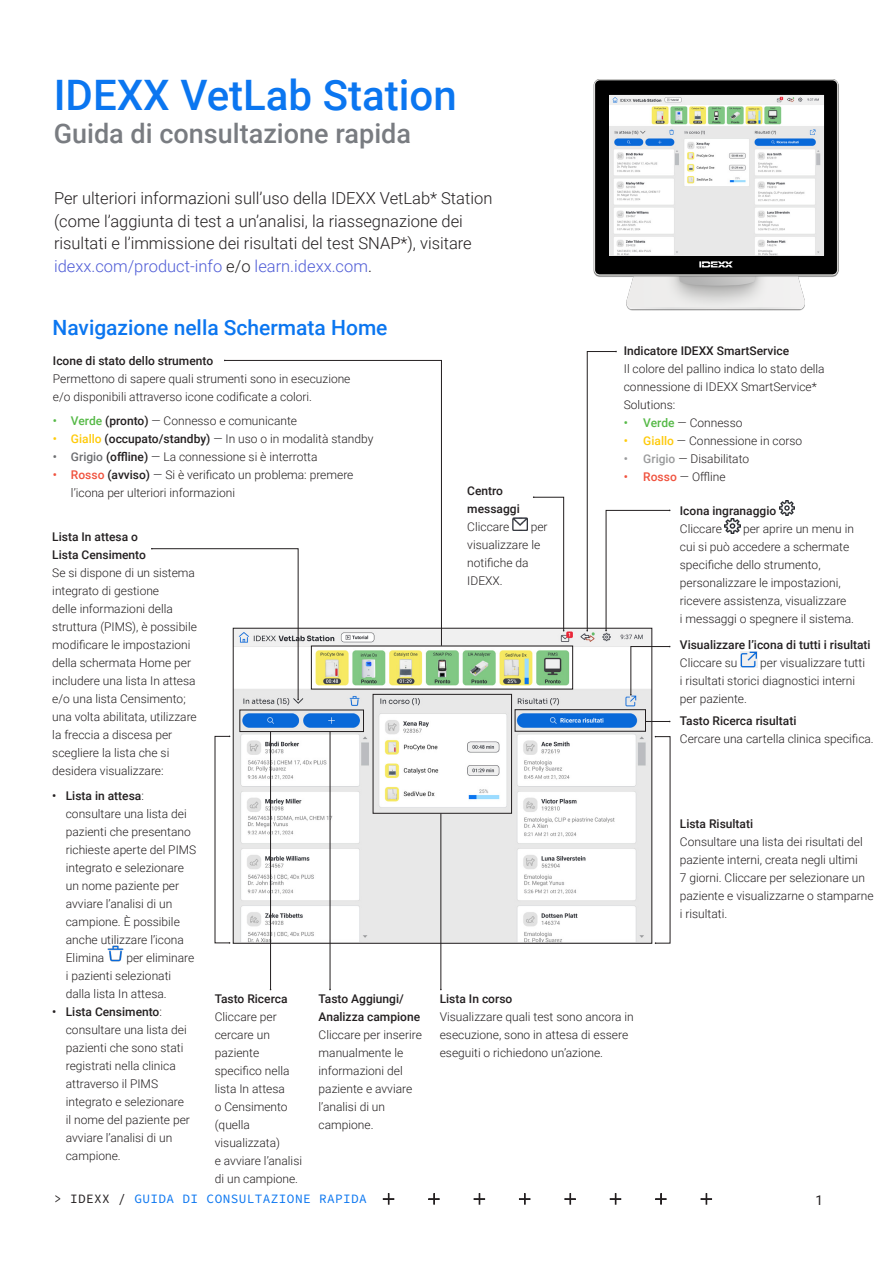
<style>
.page{position:relative;width:893px;height:1263px;background:#fff}
.page>*{position:absolute;margin:0;border:0;box-sizing:border-box;transform-origin:0 0}
.t1{font:500 42px "Roboto";color:#0b76f0}
.t2{font:500 27px "Roboto";color:#797c81}
.Heading_2{font:500 21px "Roboto";color:#0b76f0}
.IDXText{font:300 16.5px/22.5px "Roboto";color:#231f20}
.t3{font:13.5px "Roboto";color:#231f20}
.t4{font:12.75px "Source Code Pro";letter-spacing:.03em;color:#0b76f0}
.IDXText-2{font:300 12px/18px "Roboto";color:#231f20}
.IDXText-3{font:500 12px/18px "Roboto";color:#231f20}
.s1{color:#4f5cd6}
.s2{font-weight:500}
.s3{font-weight:500;color:#56b947}
.s4{font-weight:500;color:#feca0a}
.s5{font-weight:500;color:#6c6d70}
.s6{font-weight:500;color:#f0523e}
.s7{font-weight:300}
.s8{font-weight:500;color:#9a9b9c}
.s9{color:#231f20}
</style>
<div class="page">
<svg style="left:383px;top:1193px;width:11px;height:11px"></svg>
<svg style="left:428px;top:1193px;width:12px;height:11px"></svg>
<svg style="left:474px;top:1193px;width:11px;height:11px"></svg>
<svg style="left:519px;top:1193px;width:11px;height:11px"></svg>
<svg style="left:564px;top:1193px;width:12px;height:11px"></svg>
<svg style="left:610px;top:1193px;width:11px;height:11px"></svg>
<svg style="left:655px;top:1193px;width:11px;height:11px"></svg>
<svg style="left:701px;top:1193px;width:11px;height:11px"></svg>
<img style="left:594px;top:80px;width:244px;height:231px">
<img style="left:235px;top:630px;width:415px;height:312px">
<svg style="left:224px;top:360px;width:218px;height:286px"></svg>
<img style="left:512px;top:518px;width:16px;height:13px">
<div style="left:240px;top:710px;width:124px;height:22px;border:1px solid #231f20"></div>
<hr style="left:330px;top:732px;width:1px;height:257px;background:#231f20">
<div style="left:373px;top:694px;width:139px;height:119px;border:1px solid #231f20"></div>
<hr style="left:441px;top:813px;width:1px;height:176px;background:#231f20">
<div style="left:515px;top:709px;width:131px;height:22px;border:1px solid #231f20"></div>
<svg style="left:646px;top:721px;width:24px;height:1px"></svg>
<img style="left:107px;top:945px;width:16px;height:17px">
<svg style="left:151px;top:548px;width:148px;height:152px"></svg>
<svg style="left:533px;top:496px;width:31px;height:135px"></svg>
<svg style="left:586px;top:351px;width:84px;height:280px"></svg>
<img style="left:779px;top:500px;width:15px;height:15px">
<img style="left:725px;top:518px;width:15px;height:15px">
<img style="left:741px;top:651px;width:16px;height:16px">
<svg style="left:630px;top:646px;width:40px;height:49px"></svg>
<hr style="left:270px;top:732px;width:1px;height:257px;background:#231f20">
<img style="left:609px;top:95px;width:214px;height:161px">
<p class="t1" style="left:54px;top:65px;width:405px">IDEXX VetLab Station</p>
<p class="t2" style="left:54px;top:114px;width:359px">Guida di consultazione rapida</p>
<p class="IDXText" style="left:54px;top:187px;width:440px">Per ulteriori informazioni sull’uso della IDEXX VetLab* Station (come l’aggiunta di test a un’analisi, la riassegnazione dei risultati e l’immissione dei risultati del test SNAP*), visitare <span class="s1">idexx.com/product-info</span> e/o <span class="s1">learn.idexx.com</span>.</p>
<p class="Heading_2" style="left:52px;top:312px;width:337px">Navigazione nella Schermata Home</p>
<p class="IDXText-2" style="left:53px;top:351px;width:299px"><span class="s2">Icone di stato dello strumento<br></span>Permettono di sapere quali strumenti sono in esecuzione e/o disponibili attraverso icone codificate a colori.</p>
<p class="IDXText-2" style="left:53px;top:412px;width:246px"><span class="s3">• Verde</span> <span class="s2">(pronto)</span> — Connesso e comunicante</p>
<p class="IDXText-2" style="left:53px;top:430px;width:322px"><span class="s4">• Giallo</span> <span class="s2">(occupato/standby)</span> — In uso o in modalità standby</p>
<p class="IDXText-2" style="left:53px;top:448px;width:266px"><span class="s5">• Grigio</span> <span class="s2">(offline)</span> — La connessione si è interrotta</p>
<p class="IDXText-2" style="left:71px;top:466px;width:284px;text-indent:-18px"><span class="s6">• Rosso</span> <span class="s2">(avviso)</span> — Si è verificato un problema: premere l’icona per ulteriori informazioni</p>
<p class="IDXText-2" style="left:52px;top:527px;width:146px"><span class="s2">Lista In attesa o<br>Lista Censimento<br></span>Se si dispone di un sistema integrato di gestione<br>delle informazioni della struttura (PIMS), è possibile modificare le impostazioni della schermata Home per includere una lista In attesa e/o una lista Censimento; una volta abilitata, utilizzare la freccia a discesa per scegliere la lista che si desidera visualizzare:</p>
<p class="IDXText-2" style="left:66px;top:786px;width:132px;text-indent:-14px"><span class="s2">• Lista in attesa</span>: consultare una lista dei pazienti che presentano richieste aperte del PIMS integrato e selezionare un nome paziente per avviare l’analisi di un campione. È possibile anche utilizzare l’icona<br>Elimina</p>
<p class="IDXText-2" style="left:66px;top:948px;width:130px;text-indent:61px">per eliminare i pazienti selezionati dalla lista In attesa.</p>
<p class="IDXText-2" style="left:66px;top:1002px;width:126px;text-indent:-14px"><span class="s2">• Lista Censimento</span>: consultare una lista dei pazienti che sono stati registrati nella clinica attraverso il PIMS integrato e selezionare il nome del paziente per avviare l’analisi di un campione.</p>
<p class="IDXText-3" style="left:215px;top:989px;width:74px">Tasto Ricerca</p>
<p class="IDXText-2" style="left:215px;top:1007px;width:89px">Cliccare per cercare un paziente specifico nella lista In attesa<br>o Censimento (quella visualizzata)<br>e avviare l’analisi di un campione.</p>
<p class="IDXText-2" style="left:319px;top:989px;width:105px"><span class="s2">Tasto Aggiungi/<br>Analizza campione<br></span>Cliccare per inserire manualmente le informazioni del paziente e avviare l’analisi di un campione.</p>
<p class="IDXText-3" style="left:467px;top:481px;width:54px">Centro messaggi<br><span class="s7">Cliccare</span></p>
<p class="IDXText-2" style="left:467px;top:517px;width:82px;text-indent:63px">per visualizzare le notifiche da<br>IDEXX.</p>
<p class="IDXText-2" style="left:624px;top:341px;width:202px"><span class="s2">Indicatore IDEXX SmartService<br></span>Il colore del pallino indica lo stato della connessione di IDEXX SmartService*<br>Solutions:</p>
<p class="IDXText-2" style="left:624px;top:413px;width:120px"><span class="s3">• Verde</span> — Connesso</p>
<p class="IDXText-2" style="left:624px;top:431px;width:180px"><span class="s4">• Giallo</span> — Connessione in corso</p>
<p class="IDXText-2" style="left:624px;top:449px;width:127px"><span class="s8">• Grigio</span> — Disabilitato</p>
<p class="IDXText-2" style="left:624px;top:467px;width:103px"><span class="s6">• Rosso</span> — Offline</p>
<p class="IDXText-3" style="left:680px;top:502px;width:98px">Icona ingranaggio<br><span class="s7">Cliccare</span></p>
<p class="IDXText-2" style="left:680px;top:520px;width:176px;text-indent:63px">per aprire un menu in cui si può accedere a schermate specifiche dello strumento, personalizzare le impostazioni, ricevere assistenza, visualizzare<br>i messaggi o spegnere il sistema.</p>
<p class="IDXText-3" style="left:680px;top:635px;width:192px">Visualizzare l’icona di tutti i risultati<br><span class="s7">Cliccare su</span></p>
<p class="IDXText-2" style="left:680px;top:653px;width:187px;text-indent:80px">per visualizzare tutti i risultati storici diagnostici interni per paziente.</p>
<p class="IDXText-2" style="left:680px;top:711px;width:195px"><span class="s2">Tasto Ricerca risultati<br></span>Cercare una cartella clinica specifica.</p>
<p class="IDXText-2" style="left:680px;top:814px;width:195px"><span class="s2">Lista Risultati<br></span>Consultare una lista dei risultati del paziente interni, creata negli ultimi<br>7 giorni. Cliccare per selezionare un paziente e visualizzarne o stamparne i risultati.</p>
<p class="IDXText-2" style="left:440px;top:989px;width:195px"><span class="s2">Lista In corso<br></span>Visualizzare quali test sono ancora in esecuzione, sono in attesa di essere eseguiti o richiedono un’azione.</p>
<p class="t4" style="left:54px;top:1189px;width:314px"><span class="s9">&gt; IDEXX /</span> GUIDA DI CONSULTAZIONE RAPIDA</p>
<p class="t3" style="left:816px;top:1190px;width:9px">1</p>
</div>
